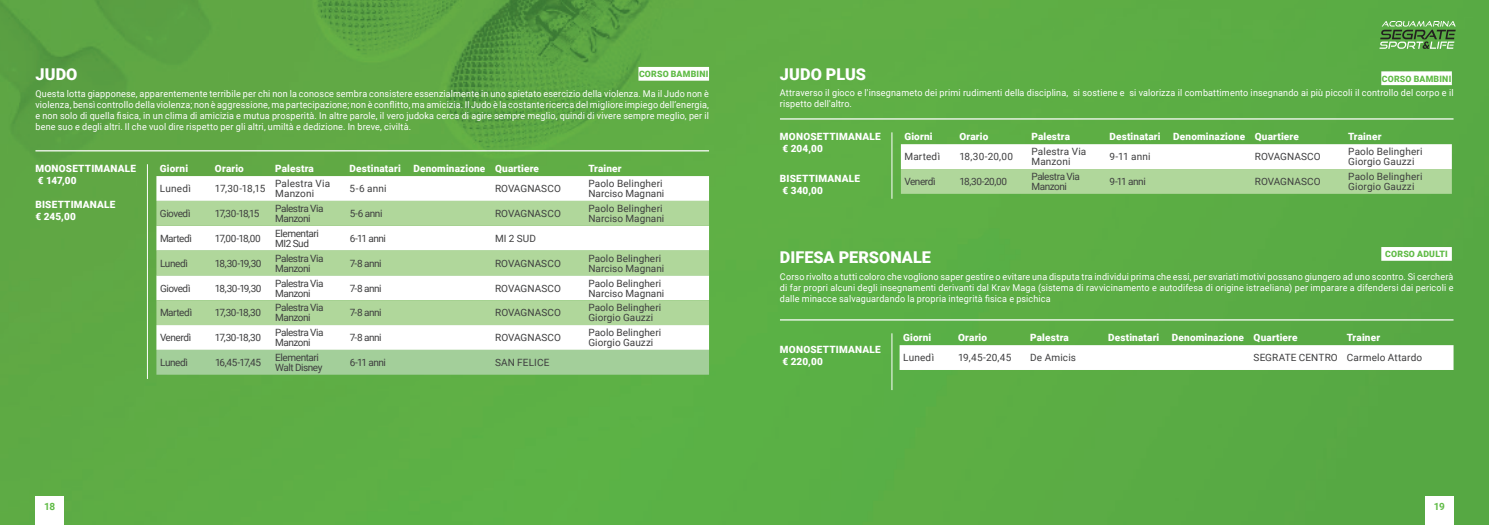
<style>
.page{position:relative;width:1489px;height:525px;background:#fff}
.page>*{position:absolute;margin:0;border:0;box-sizing:border-box;transform-origin:0 0}
.t1{font:900 16.25px "Roboto";color:#fff}
.t2{font:10px/10px "Roboto";letter-spacing:.005em;color:#3e3e3f}
.t3{font:900 10px/12px "Roboto";letter-spacing:.015em;color:#fff}
.t4{font:10px/10px "Roboto";letter-spacing:-.045em;color:#3e3e3f}
.t5{font:10px/10px "Roboto";letter-spacing:-.04em;color:#3e3e3f}
.t6{font:700 10px "Roboto";color:#60bb46}
.t7{font:9.38px/11.2px "Roboto";letter-spacing:.02em;color:#fff;text-align:justify;scale:.96 1}
.t8{font:900 8.75px "Roboto";letter-spacing:.025em;color:#60bb46}
</style>
<div class="page">
<div style="left:0;top:0;width:1488px;height:524px;background:#5cad44"></div>
<svg style="left:1379px;top:21px;width:76px;height:28px;background:#6ba15c"></svg>
<div style="left:35px;top:496px;width:29px;height:28px;background:#fff"></div>
<div style="left:1424px;top:496px;width:29px;height:28px;background:#fff"></div>
<svg style="left:156px;top:176px;width:553px;height:173px"></svg>
<svg style="left:156px;top:201px;width:553px;height:124px;fill:#b0d79b"></svg>
<div style="left:156px;top:349px;width:553px;height:25px;background:#a3cf9a"></div>
<hr style="left:147px;top:164px;width:1px;height:215px;background:#fff">
<hr style="left:35px;top:150px;width:674px;height:1px;background:#fff">
<div style="left:638px;top:67px;width:71px;height:14px;background:#fff"></div>
<svg style="left:899px;top:345px;width:554px;height:25px"></svg>
<hr style="left:891px;top:333px;width:1px;height:57px;background:#fff">
<hr style="left:780px;top:319px;width:673px;height:1px;background:#fff">
<svg style="left:900px;top:144px;width:551px;height:50px"></svg>
<hr style="left:891px;top:132px;width:1px;height:67px;background:#fff">
<hr style="left:780px;top:118px;width:673px;height:1px;background:#fff">
<div style="left:1381px;top:71px;width:70px;height:14px;background:#fff"></div>
<div style="left:1381px;top:247px;width:70px;height:14px;background:#fff"></div>
<h1 class="t1" style="left:35px;top:62px;width:43px">JUDO</h1>
<p class="t7" style="left:35px;top:87px;width:703px">Questa lotta giapponese, apparentemente terribile per chi non la conosce sembra consistere essenzialmente in uno spietato esercizio della violenza. Ma il Judo non è violenza, bensì controllo della violenza; non è aggressione, ma partecipazione; non è conflitto, ma amicizia. Il Judo è la costante ricerca del migliore impiego dell’energia, e non solo di quella fisica, in un clima di amicizia e mutua prosperità. In altre parole, il vero judoka cerca di agire sempre meglio, quindi di vivere sempre meglio, per il bene suo e degli altri. Il che vuol dire rispetto per gli altri, umiltà e dedizione. In breve, civiltà.</p>
<p class="t3" style="left:35px;top:162px;width:102px">MONOSETTIMANALE € 147,00</p>
<p class="t3" style="left:35px;top:198px;width:82px">BISETTIMANALE € 245,00</p>
<p class="t8" style="left:639px;top:68px;width:71px">CORSO BAMBINI</p>
<p class="t3" style="left:160px;top:162px;width:30px">Giorni</p>
<p class="t3" style="left:215px;top:162px;width:30px">Orario</p>
<p class="t3" style="left:275px;top:162px;width:40px">Palestra</p>
<p class="t3" style="left:349px;top:162px;width:53px">Destinatari</p>
<p class="t3" style="left:413px;top:162px;width:127px">Denominazione Quartiere</p>
<p class="t3" style="left:588px;top:162px;width:35px">Trainer</p>
<p class="t2" style="left:160px;top:183px;width:32px">Lunedì</p>
<p class="t2" style="left:215px;top:183px;width:52px">17,30-18,15</p>
<p class="t2" style="left:275px;top:178px;width:56px">Palestra Via<br>Manzoni</p>
<p class="t2" style="left:349px;top:183px;width:38px">5-6 anni</p>
<p class="t2" style="left:495px;top:183px;width:67px">ROVAGNASCO</p>
<p class="t2" style="left:588px;top:178px;width:77px">Paolo Belingheri<br>Narciso Magnani</p>
<p class="t4" style="left:160px;top:208px;width:32px">Giovedì</p>
<p class="t2" style="left:215px;top:208px;width:46px">17,30-18,15</p>
<p class="t4" style="left:275px;top:203px;width:50px">Palestra Via<br>Manzoni</p>
<p class="t2" style="left:349px;top:208px;width:34px">5-6 anni</p>
<p class="t2" style="left:495px;top:208px;width:67px">ROVAGNASCO</p>
<p class="t2" style="left:588px;top:203px;width:77px">Paolo Belingheri<br>Narciso Magnani</p>
<p class="t5" style="left:160px;top:233px;width:34px">Martedì</p>
<p class="t2" style="left:215px;top:233px;width:47px">17,00-18,00</p>
<p class="t5" style="left:275px;top:228px;width:45px">Elementari<br>MI2 Sud</p>
<p class="t2" style="left:349px;top:233px;width:38px">6-11 anni</p>
<p class="t2" style="left:495px;top:233px;width:43px">MI 2 SUD</p>
<p class="t2" style="left:160px;top:257px;width:29px">Lunedì</p>
<p class="t2" style="left:215px;top:257px;width:48px">18,30-19,30</p>
<p class="t4" style="left:275px;top:252px;width:50px">Palestra Via<br>Manzoni</p>
<p class="t2" style="left:349px;top:257px;width:33px">7-8 anni</p>
<p class="t2" style="left:495px;top:257px;width:67px">ROVAGNASCO</p>
<p class="t2" style="left:588px;top:252px;width:77px">Paolo Belingheri<br>Narciso Magnani</p>
<p class="t4" style="left:160px;top:282px;width:32px">Giovedì</p>
<p class="t2" style="left:215px;top:282px;width:48px">18,30-19,30</p>
<p class="t4" style="left:275px;top:277px;width:50px">Palestra Via<br>Manzoni</p>
<p class="t2" style="left:350px;top:282px;width:33px">7-8 anni</p>
<p class="t2" style="left:495px;top:282px;width:67px">ROVAGNASCO</p>
<p class="t2" style="left:588px;top:277px;width:77px">Paolo Belingheri<br>Narciso Magnani</p>
<p class="t5" style="left:160px;top:307px;width:34px">Martedì</p>
<p class="t2" style="left:215px;top:307px;width:47px">17,30-18,30</p>
<p class="t4" style="left:275px;top:302px;width:50px">Palestra Via<br>Manzoni</p>
<p class="t2" style="left:350px;top:307px;width:33px">7-8 anni</p>
<p class="t2" style="left:495px;top:307px;width:67px">ROVAGNASCO</p>
<p class="t2" style="left:588px;top:302px;width:74px">Paolo Belingheri<br>Giorgio Gauzzi</p>
<p class="t5" style="left:160px;top:332px;width:33px">Venerdì</p>
<p class="t2" style="left:215px;top:332px;width:47px">17,30-18,30</p>
<p class="t4" style="left:275px;top:327px;width:50px">Palestra Via<br>Manzoni</p>
<p class="t2" style="left:350px;top:332px;width:33px">7-8 anni</p>
<p class="t2" style="left:495px;top:332px;width:67px">ROVAGNASCO</p>
<p class="t2" style="left:588px;top:327px;width:74px">Paolo Belingheri<br>Giorgio Gauzzi</p>
<p class="t2" style="left:160px;top:357px;width:29px">Lunedì</p>
<p class="t2" style="left:215px;top:357px;width:47px">16,45-17,45</p>
<p class="t4" style="left:275px;top:352px;width:49px">Elementari<br>Walt Disney</p>
<p class="t2" style="left:350px;top:357px;width:38px">6-11 anni</p>
<p class="t2" style="left:495px;top:357px;width:56px">SAN FELICE</p>
<h1 class="t1" style="left:780px;top:62px;width:88px">JUDO PLUS</h1>
<p class="t8" style="left:1381px;top:72px;width:71px">CORSO BAMBINI</p>
<p class="t7" style="left:780px;top:87px;width:703px">Attraverso il gioco e l'insegnameto dei primi rudimenti della disciplina, si sostiene e si valorizza il combattimento insegnando ai più piccoli il controllo del corpo e il rispetto dell'altro.</p>
<p class="t3" style="left:780px;top:130px;width:102px">MONOSETTIMANALE € 204,00</p>
<p class="t3" style="left:780px;top:172px;width:82px">BISETTIMANALE € 340,00</p>
<p class="t3" style="left:904px;top:130px;width:30px">Giorni</p>
<p class="t3" style="left:959px;top:130px;width:30px">Orario</p>
<p class="t3" style="left:1031px;top:130px;width:40px">Palestra</p>
<p class="t3" style="left:1109px;top:130px;width:53px">Destinatari</p>
<p class="t3" style="left:1173px;top:130px;width:127px">Denominazione Quartiere</p>
<p class="t3" style="left:1347px;top:130px;width:35px">Trainer</p>
<p class="t2" style="left:904px;top:151px;width:37px">Martedì</p>
<p class="t2" style="left:959px;top:151px;width:55px">18,30-20,00</p>
<p class="t2" style="left:1031px;top:146px;width:56px">Palestra Via<br>Manzoni</p>
<p class="t2" style="left:1109px;top:151px;width:43px">9-11 anni</p>
<p class="t2" style="left:1254px;top:151px;width:67px">ROVAGNASCO</p>
<p class="t2" style="left:1347px;top:146px;width:76px">Paolo Belingheri<br>Giorgio Gauzzi</p>
<p class="t5" style="left:904px;top:176px;width:33px">Venerdì</p>
<p class="t2" style="left:959px;top:176px;width:49px">18,30-20,00</p>
<p class="t4" style="left:1031px;top:171px;width:50px">Palestra Via<br>Manzoni</p>
<p class="t2" style="left:1109px;top:176px;width:38px">9-11 anni</p>
<p class="t2" style="left:1254px;top:176px;width:67px">ROVAGNASCO</p>
<p class="t2" style="left:1347px;top:171px;width:76px">Paolo Belingheri<br>Giorgio Gauzzi</p>
<p class="t8" style="left:1385px;top:248px;width:64px">CORSO ADULTI</p>
<h1 class="t1" style="left:780px;top:245px;width:152px">DIFESA PERSONALE</h1>
<p class="t7" style="left:780px;top:270px;width:703px">Corso rivolto a tutti coloro che vogliono saper gestire o evitare una disputa tra individui prima che essi, per svariati motivi possano giungero ad uno scontro. Si cercherà di far propri alcuni degli insegnamenti derivanti dal Krav Maga (sistema di ravvicinamento e autodifesa di origine istraeliana) per imparare a difendersi dai pericoli e dalle minacce salvaguardando la propria integrità fisica e psichica</p>
<p class="t3" style="left:780px;top:343px;width:102px">MONOSETTIMANALE € 220,00</p>
<p class="t3" style="left:903px;top:331px;width:30px">Giorni</p>
<p class="t3" style="left:958px;top:331px;width:30px">Orario</p>
<p class="t3" style="left:1030px;top:331px;width:40px">Palestra</p>
<p class="t3" style="left:1108px;top:331px;width:53px">Destinatari</p>
<p class="t3" style="left:1171px;top:331px;width:127px">Denominazione Quartiere</p>
<p class="t3" style="left:1346px;top:331px;width:35px">Trainer</p>
<p class="t2" style="left:903px;top:352px;width:32px">Lunedì</p>
<p class="t2" style="left:958px;top:352px;width:55px">19,45-20,45</p>
<p class="t2" style="left:1030px;top:352px;width:47px">De Amicis</p>
<p class="t2" style="left:1253px;top:352px;width:170px">SEGRATE CENTRO Carmelo Attardo</p>
<p class="t6" style="left:44px;top:499px;width:13px">18</p>
<p class="t6" style="left:1433px;top:499px;width:13px">19</p>
</div>
